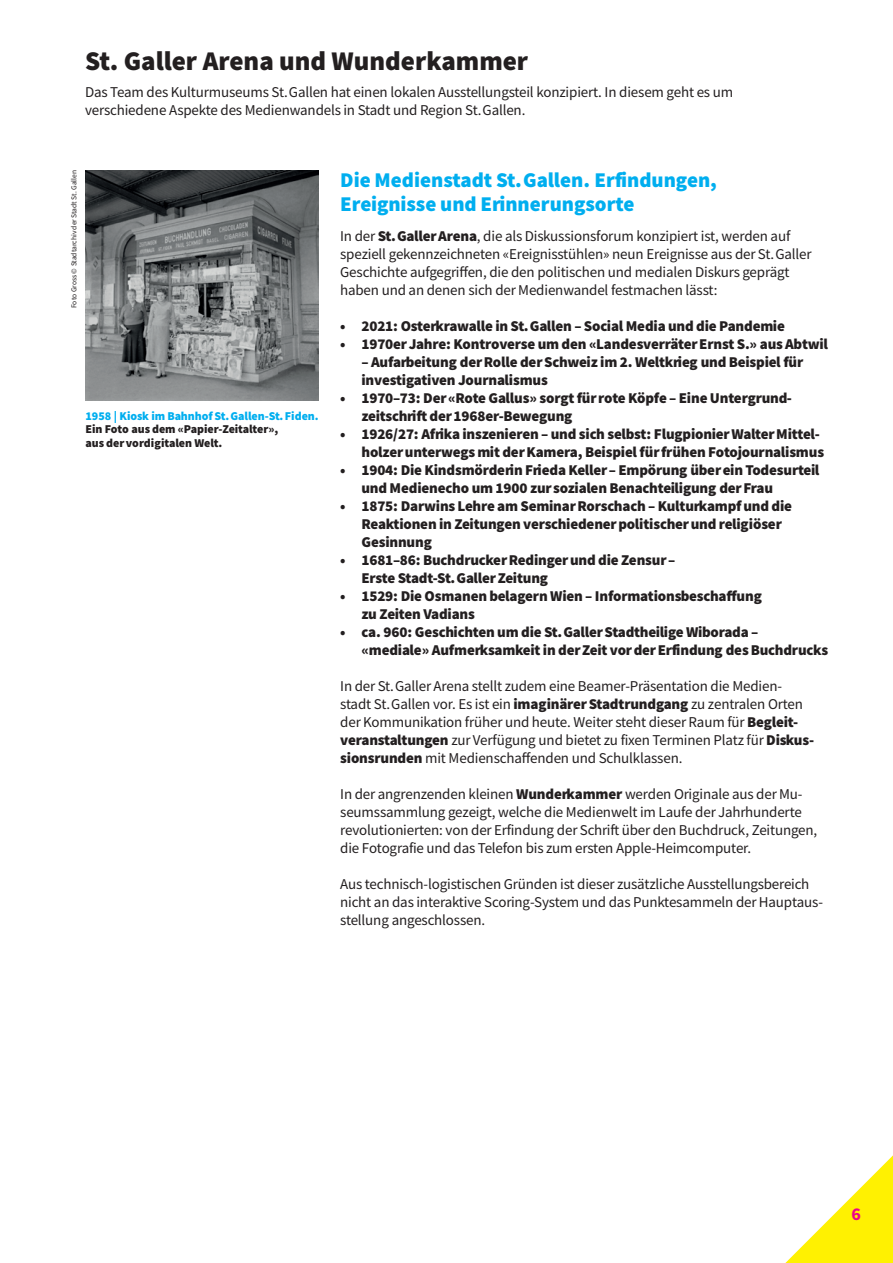
<style>
.page{position:relative;width:893px;height:1263px;background:#fff}
.page>*{position:absolute;margin:0;border:0;box-sizing:border-box;transform-origin:0 0}
.t1{font:900 27px "Source Sans Pro";color:#231f20}
.t2{font:21px/24px "Source Sans Variable";color:#00aeef}
.t3{font:18px "Source Sans Variable";color:#ed028c}
.t4{font:15px/18px "Source Sans Variable";letter-spacing:-.01em;color:#231f20}
.t5{font:12px/13.5px "Source Sans Variable";color:#231f20}
.t6{font:12px "Source Sans Variable";color:#00aeef}
.t7{font:7.5px "Source Sans Variable";color:#231f20}
</style>
<div class="page">
<img style="left:85px;top:170px;width:234px;height:230px">
<svg style="left:785px;top:1155px;width:108px;height:108px"></svg>
<h1 class="t1" style="left:85px;top:43px;width:445px">St. Galler Arena und Wunderkammer</h1>
<p class="t4" style="left:85px;top:83px;width:650px">Das Team des Kulturmuseums St.Gallen hat einen lokalen Ausstellungsteil konzipiert. In diesem geht es um verschiedene Aspekte des Medienwandels in Stadt und Region St.Gallen.</p>
<p class="t7" style="left:70px;top:308px;width:140px;rotate:-90deg">Foto Gross © Stadtarchiv der Stadt St. Gallen</p>
<p class="t6" style="left:85px;top:408px;width:235px">1958 | Kiosk im Bahnhof St.Gallen-St.Fiden.</p>
<p class="t5" style="left:85px;top:423px;width:194px">Ein Foto aus dem «Papier-Zeitalter», aus der vordigitalen Welt.</p>
<h2 class="t2" style="left:340px;top:168px;width:378px">Die Medienstadt St.Gallen. Erfindungen,<br>Ereignisse und Erinnerungsorte</h2>
<p class="t4" style="left:340px;top:227px;width:473px">In der St.Galler Arena, die als Diskussionsforum konzipiert ist, werden auf speziell gekennzeichneten «Ereignisstühlen» neun Ereignisse aus der St.Galler Geschichte aufgegriffen, die den politischen und medialen Diskurs geprägt haben und an denen sich der Medienwandel festmachen lässt:</p>
<p class="t4" style="left:340px;top:317px;width:446px">• 2021: Osterkrawalle in St.Gallen – Social Media und die Pandemie</p>
<p class="t4" style="left:340px;top:335px;width:489px">• 1970er Jahre: Kontroverse um den «Landesverräter Ernst S.» aus Abtwil</p>
<p class="t4" style="left:361px;top:353px;width:443px">– Aufarbeitung der Rolle der Schweiz im 2. Weltkrieg und Beispiel für investigativen Journalismus</p>
<p class="t4" style="left:361px;top:389px;width:431px;text-indent:-21px">• 1970–73: Der «Rote Gallus» sorgt für rote Köpfe – Eine Untergrund&shy;zeitschrift der 1968er-Bewegung</p>
<p class="t4" style="left:340px;top:425px;width:485px;text-align:right">• 1926/27: Afrika inszenieren – und sich selbst: Flugpionier Walter Mittel&shy;holzer unterwegs mit der Kamera, Beispiel für frühen Fotojournalismus</p>
<p class="t4" style="left:361px;top:461px;width:459px;text-indent:-21px">• 1904: Die Kindsmörderin Frieda Keller – Empörung über ein Todesurteil und Medienecho um 1900 zur sozialen Benachteiligung der Frau</p>
<p class="t4" style="left:361px;top:497px;width:432px;text-indent:-21px">• 1875: Darwins Lehre am Seminar Rorschach – Kulturkampf und die<br>Reaktionen in Zeitungen verschiedener politischer und religiöser<br>Gesinnung</p>
<p class="t4" style="left:361px;top:551px;width:315px;text-indent:-21px">• 1681–86: Buchdrucker Redinger und die Zensur –<br>Erste Stadt-St.Galler Zeitung</p>
<p class="t4" style="left:361px;top:587px;width:402px;text-indent:-21px">• 1529: Die Osmanen belagern Wien – Informationsbeschaffung zu Zeiten Vadians</p>
<p class="t4" style="left:361px;top:623px;width:468px;text-indent:-21px">• ca. 960: Geschichten um die St.Galler Stadtheilige Wiborada – «mediale» Aufmerksamkeit in der Zeit vor der Erfindung des Buchdrucks</p>
<p class="t4" style="left:340px;top:677px;width:476px">In der St.Galler Arena stellt zudem eine Beamer-Präsentation die Medien&shy;stadt St.Gallen vor. Es ist ein imaginärer Stadtrundgang zu zentralen Orten der Kommunikation früher und heute. Weiter steht dieser Raum für Begleit&shy;veranstaltungen zur Verfügung und bietet zu fixen Terminen Platz für Diskus&shy;sionsrunden mit Medienschaffenden und Schulklassen.</p>
<p class="t4" style="left:340px;top:785px;width:479px">In der angrenzenden kleinen Wunderkammer werden Originale aus der Mu&shy;seumssammlung gezeigt, welche die Medienwelt im Laufe der Jahrhunderte revolutionierten: von der Erfindung der Schrift über den Buchdruck, Zeitungen, die Fotografie und das Telefon bis zum ersten Apple-Heimcomputer.</p>
<p class="t4" style="left:340px;top:875px;width:484px">Aus technisch-logistischen Gründen ist dieser zusätzliche Ausstellungsbereich nicht an das interaktive Scoring-System und das Punktesammeln der Hauptaus&shy;stellung angeschlossen.</p>
<p class="t3" style="left:852px;top:1203px;width:11px">6</p>
</div>
